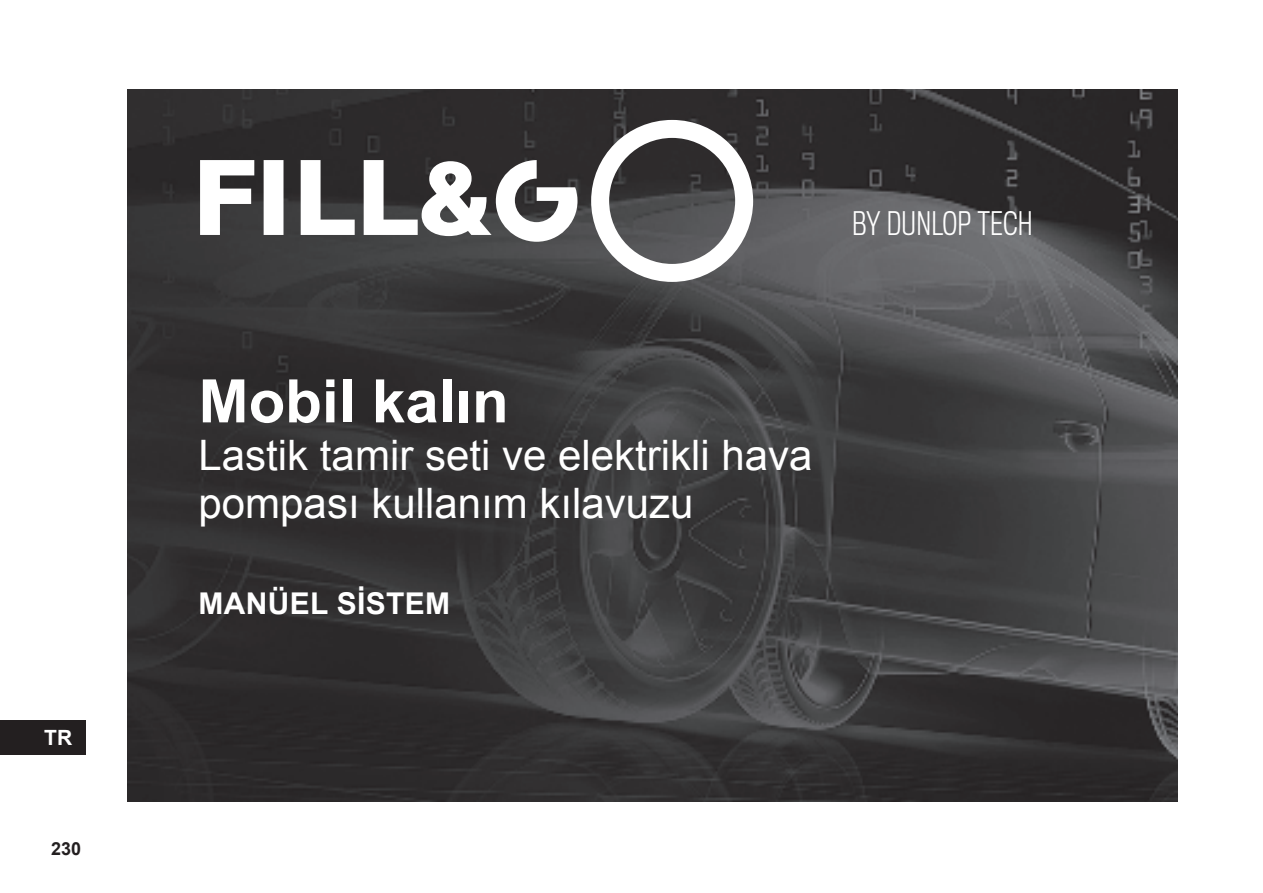
<style>
.page{position:relative;width:1263px;height:893px;background:#fff}
.page>*{position:absolute;margin:0;border:0;box-sizing:border-box;transform-origin:0 0}
.t1{font:700 60px "Arial";color:#fff}
.t2{font:42px/48px "Arial";color:#fff}
.t3{font:300 30px "Titling Gothic FB Cond";letter-spacing:.01em;color:#fff}
.t4{font:700 30px "Arial";letter-spacing:.01em;color:#fff}
.t5{font:700 21px "Arial";color:#fff}
.t6{font:700 18px "Arial";color:#231f20}
</style>
<div class="page">
<div style="left:0;top:721px;width:85px;height:34px;background:#231f20"></div>
<img style="left:128px;top:89px;width:1050px;height:712px">
<svg style="left:200px;top:160px;width:377px;height:82px"></svg>
<svg style="left:591px;top:120px;width:162px;height:162px"></svg>
<p class="t5" style="left:44px;top:726px;width:29px">TR</p>
<p class="t6" style="left:51px;top:838px;width:32px">230</p>
<p class="t3" style="left:852px;top:207px;width:182px">BY DUNLOP TECH</p>
<h1 class="t1" style="left:199px;top:362px;width:312px">Mobil kalın</h1>
<p class="t2" style="left:199px;top:432px;width:615px">Lastik tamir seti ve elektrikli hava pompası kullanım kılavuzu</p>
<p class="t4" style="left:199px;top:584px;width:253px">MANÜEL SİSTEM</p>
</div>
